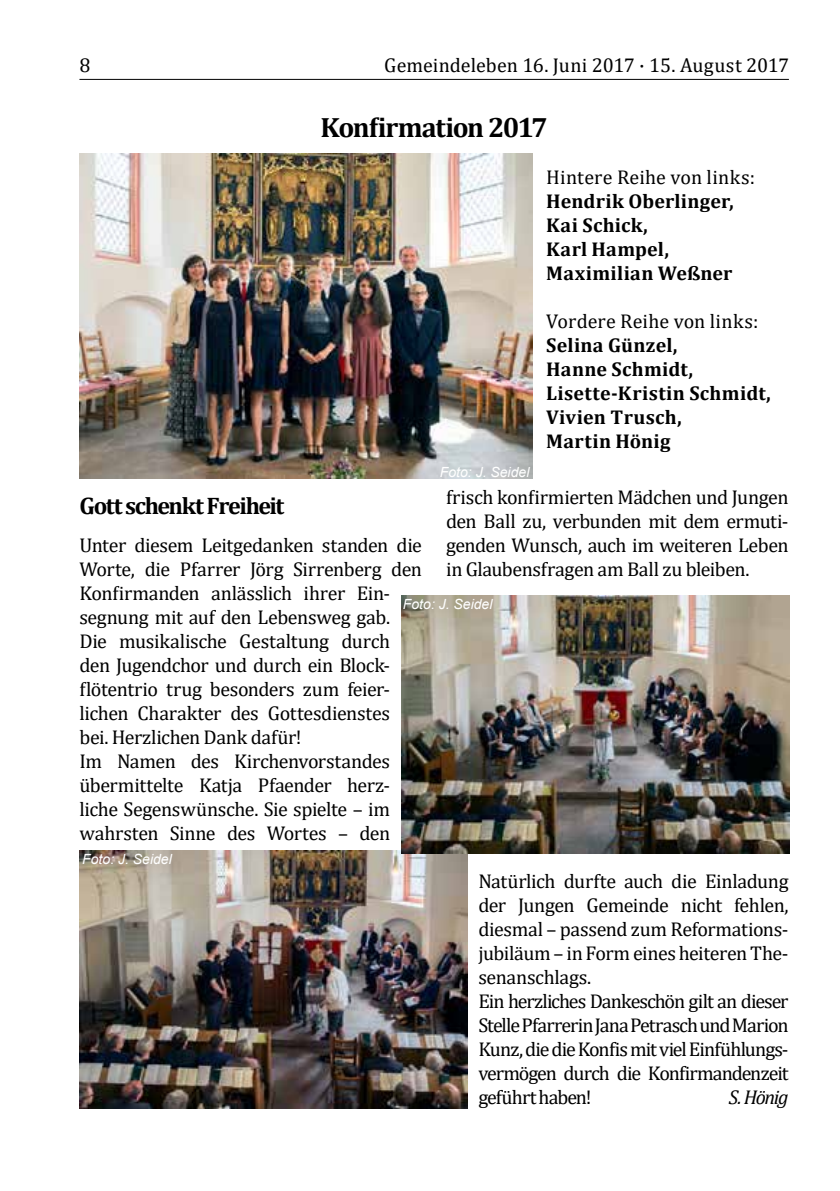
<style>
.page{position:relative;width:840px;height:1191px;background:#fff}
.page>*{position:absolute;margin:0;border:0;box-sizing:border-box;transform-origin:0 0}
.t1{font:700 28px "Cambria";letter-spacing:-.045em;color:#000}
.t2{font:700 24px "Cambria";letter-spacing:-.055em;color:#000}
.t3{font:20px/24px "Cambria";letter-spacing:-.025em;color:#000}
.t4{font:700 20px/24px "Cambria";letter-spacing:.015em;color:#000}
.t5{font:20px "Cambria";color:#000}
.t6{font:20px "Cambria";letter-spacing:.015em;color:#000}
.t7{font:20px "Cambria";letter-spacing:.005em;color:#000}
.t8{font:italic 20px "Cambria";letter-spacing:-.065em;color:#000}
.t9{font:italic 14px "Arial";color:#fff}
</style>
<div class="page">
<hr style="left:80px;top:79px;width:708px;height:1px;background:#000">
<img style="left:81px;top:153px;width:451px;height:326px">
<svg style="left:79px;top:78px;width:2px;height:1031px"></svg>
<img style="left:79px;top:850px;width:388px;height:258px">
<img style="left:401px;top:595px;width:387px;height:258px">
<p class="t3" style="left:79px;top:53px;width:13px">8</p>
<p class="t5" style="left:384px;top:53px;width:406px">Gemeindeleben 16. Juni 2017 · 15. August 2017</p>
<h1 class="t1" style="left:320px;top:107px;width:229px">Konfirmation 2017</h1>
<p class="t9" style="left:439px;top:463px;width:91px">Foto: J. Seidel</p>
<p class="t6" style="left:546px;top:165px;width:210px">Hintere Reihe von links:</p>
<p class="t4" style="left:546px;top:189px;width:189px">Hendrik Oberlinger,<br>Kai Schick,<br>Karl Hampel,<br>Maximilian Weßner</p>
<p class="t7" style="left:546px;top:309px;width:213px">Vordere Reihe von links:</p>
<p class="t4" style="left:546px;top:333px;width:226px">Selina Günzel,<br>Hanne Schmidt,<br>Lisette-Kristin Schmidt,<br>Vivien Trusch,<br>Martin Hönig</p>
<p class="t3" style="left:446px;top:485px;width:344px;text-align:justify">frisch konfirmierten Mädchen und Jungen den Ball zu, verbunden mit dem ermuti&shy;genden Wunsch, auch im weiteren Leben in Glaubensfragen am Ball zu bleiben.</p>
<p class="t2" style="left:79px;top:489px;width:206px">Gott schenkt Freiheit</p>
<p class="t3" style="left:79px;top:533px;width:344px">Unter diesem Leitgedanken standen die Worte, die Pfarrer Jörg Sirrenberg den Konfirmanden anlässlich ihrer Ein&shy;segnung mit auf den Lebensweg gab.<br>Die musikalische Gestaltung durch den Jugendchor und durch ein Block&shy;flötentrio trug besonders zum feier&shy;lichen Charakter des Gottesdienstes bei. Herzlichen Dank dafür!<br>Im Namen des Kirchenvorstandes übermittelte Katja Pfaender herz&shy;liche Segenswünsche. Sie spielte – im wahrsten Sinne des Wortes – den</p>
<p class="t9" style="left:403px;top:594px;width:91px">Foto: J. Seidel</p>
<p class="t9" style="left:82px;top:849px;width:91px">Foto: J. Seidel</p>
<p class="t3" style="left:478px;top:869px;width:311px">Natürlich durfte auch die Einladung der Jungen Gemeinde nicht fehlen, diesmal – passend zum Reformations&shy;jubiläum – in Form eines heiteren The&shy;senanschlags.<br>Ein herzliches Dankeschön gilt an dieser Stelle Pfarrerin Jana Petrasch und Marion Kunz, die die Konfis mit viel Einfühlungs&shy;vermögen durch die Konfirmandenzeit geführt haben!</p>
<p class="t8" style="left:728px;top:1083px;width:61px">S. Hönig</p>
</div>
